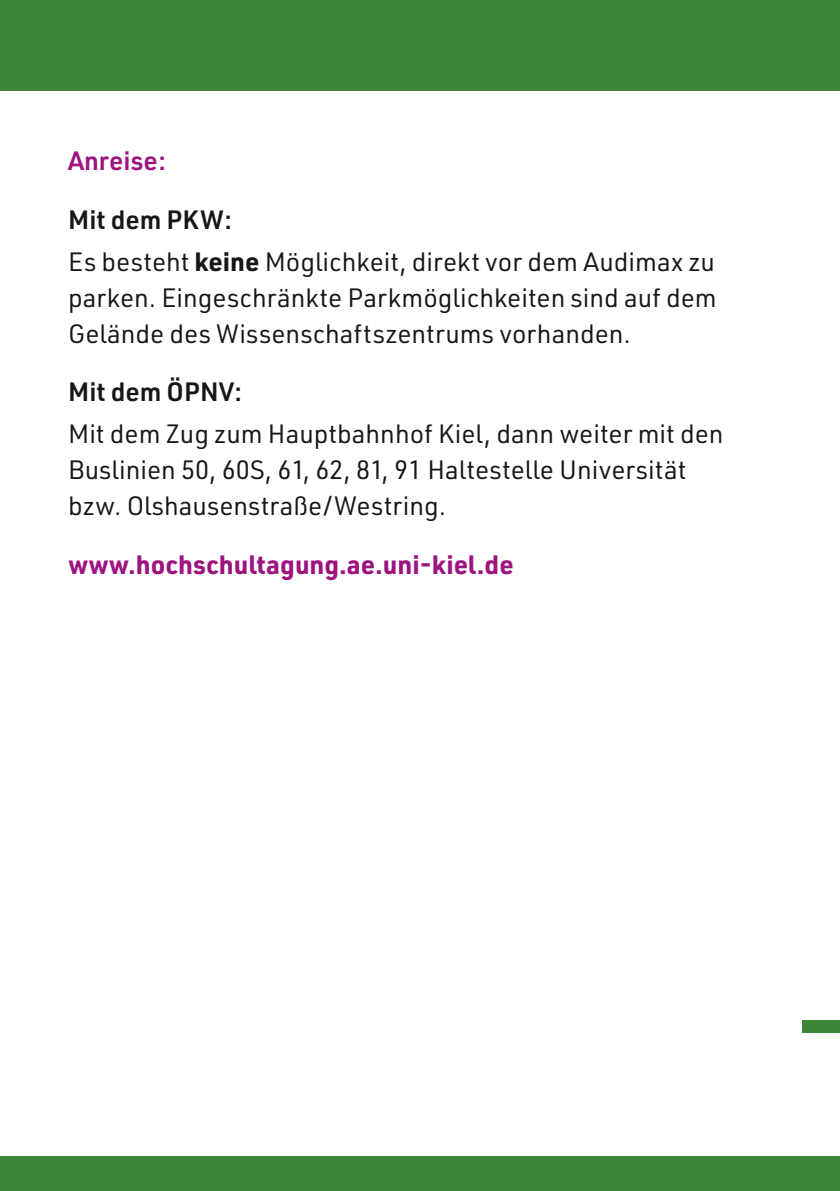
<style>
.page{position:relative;width:840px;height:1191px;background:#fff}
.page>*{position:absolute;margin:0;border:0;box-sizing:border-box;transform-origin:0 0}
.Fließtext_DIN_Flatte{font:26px/36px "URWDIN";color:#181716;text-align:justify}
.Fließtext_DIN_Flatte-2{font:700 26px "URWDIN";color:#9d1380}
.Fließtext_DIN_Flatte-3{font:600 26px "URWDIN";color:#181716}
.Fließtext_DIN_Flatte-4{font:600 26px "URWDIN";color:#9d1380}
.s1{font-weight:700}
</style>
<div class="page">
<div style="left:0;top:0;width:839px;height:91px;background:#3b8635"></div>
<div style="left:0;top:1157px;width:839px;height:34px;background:#3b8635"></div>
<div style="left:802px;top:1020px;width:37px;height:13px;background:#3b8635"></div>
<p class="Fließtext_DIN_Flatte-4" style="left:68px;top:143px;width:99px">Anreise:</p>
<p class="Fließtext_DIN_Flatte-3" style="left:68px;top:202px;width:165px">Mit dem PKW:</p>
<p class="Fließtext_DIN_Flatte" style="left:68px;top:243px;width:650px">Es besteht <span class="s1">keine</span> Möglichkeit, direkt vor dem Audimax zu parken. Eingeschränkte Parkmöglichkeiten sind auf dem Gelände des Wissenschaftszentrums vorhanden.</p>
<p class="Fließtext_DIN_Flatte-3" style="left:68px;top:374px;width:175px">Mit dem ÖPNV:</p>
<p class="Fließtext_DIN_Flatte" style="left:68px;top:415px;width:656px;text-align:left">Mit dem Zug zum Hauptbahnhof Kiel, dann weiter mit den<br>Buslinien 50, 60S, 61, 62, 81, 91 Haltestelle Universität bzw. Olshausenstraße/Westring.</p>
<p class="Fließtext_DIN_Flatte-2" style="left:68px;top:546px;width:447px">www.hochschultagung.ae.uni-kiel.de</p>
</div>
